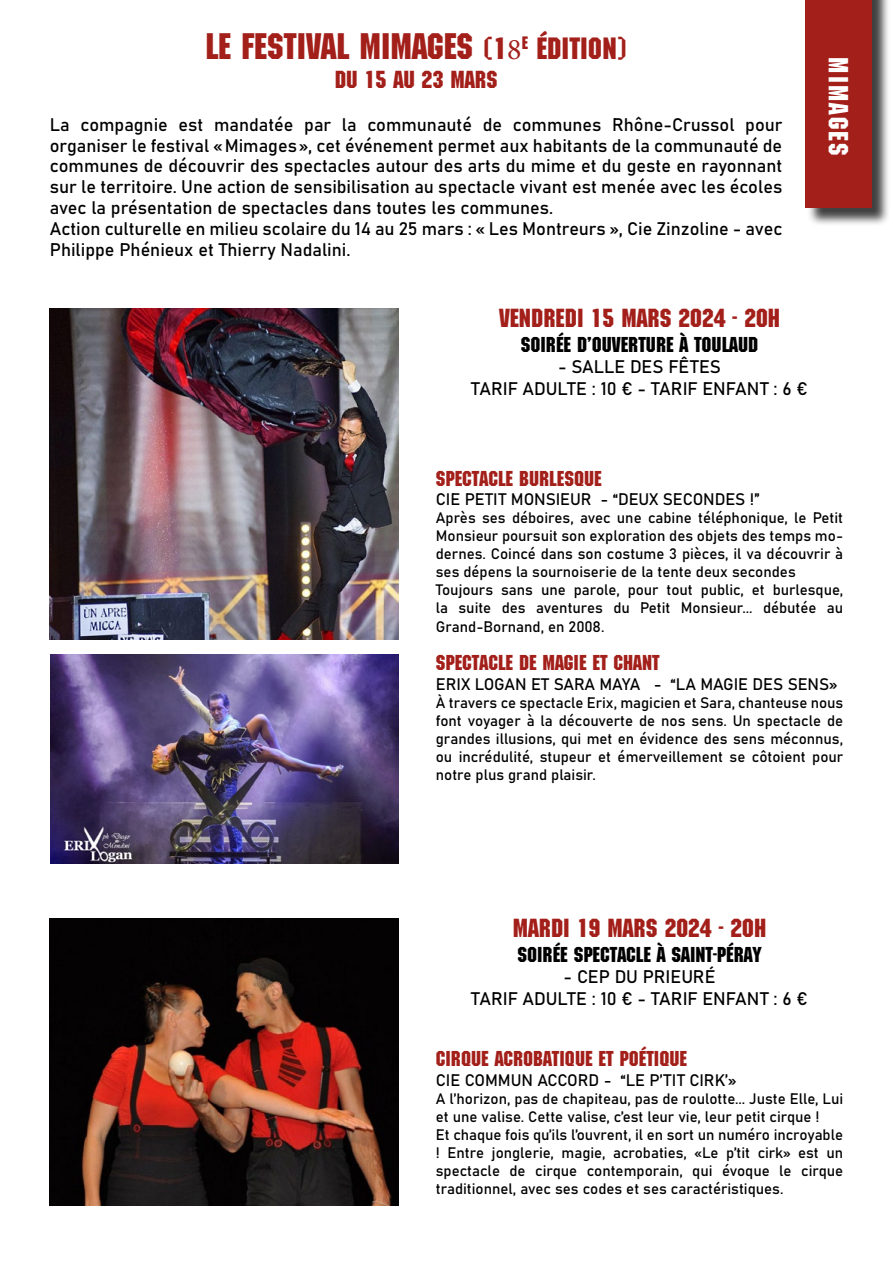
<style>
.page{position:relative;width:893px;height:1263px;background:#fff}
.page>*{position:absolute;margin:0;border:0;box-sizing:border-box;transform-origin:0 0}
.t1{font:36px "Machine Std";color:#a31f1a}
.t2{font:27px "Machine Std";letter-spacing:.08em;color:#fff}
.t3{font:25.5px "Machine Std";color:#a31f1a}
.t4{font:24px "Machine Std";color:#a31f1a}
.t5{font:21px "Machine Std";color:#a31f1a}
.t6{font:21px "Machine Std";color:#000}
.t7{font:18px/20.9px "Bahnschrift";color:#000;text-align:center}
.t8{font:16.5px "Bahnschrift";letter-spacing:-.01em;color:#000}
.t9{font:15px/18px "Bahnschrift";color:#000}
.s1{font-size:30px}
.s2{font-family:"Minion Pro";font-size:30px}
</style>
<div class="page">
<img style="left:50px;top:308px;width:349px;height:331px">
<img style="left:51px;top:655px;width:348px;height:208px">
<img style="left:50px;top:918px;width:349px;height:288px">
<div style="left:807px;top:0;width:84px;height:226px;background:#000;opacity:.75"></div>
<div style="left:805px;top:0;width:67px;height:207px;background:#a31f1a"></div>
<h1 class="t1" style="left:205px;top:25px;width:423px">LE FESTIVAL MIMAGES <span class="s1">(1</span><span class="s2">8</span><sup>E</sup> <span class="s1">ÉDITION)</span></h1>
<h3 class="t4" style="left:335px;top:65px;width:164px">DU 15 AU 23 MARS</h3>
<p class="t7" style="left:50px;top:113px;width:734px;text-align:left">La compagnie est mandatée par la communauté de communes Rhône-Crussol pour organiser le festival « Mimages », cet événement permet aux habitants de la communauté de communes de découvrir des spectacles autour des arts du mime et du geste en rayonnant sur le territoire. Une action de sensibilisation au spectacle vivant est menée avec les écoles avec la présentation de spectacles dans toutes les communes.<br>Action culturelle en milieu scolaire du 14 au 25 mars : « Les Montreurs », Cie Zinzoline - avec Philippe Phénieux et Thierry Nadalini.</p>
<h3 class="t3" style="left:499px;top:303px;width:283px">VENDREDI 15 MARS 2024 - 20H</h3>
<h3 class="t6" style="left:521px;top:332px;width:239px">SOIRÉE D’OUVERTURE À TOULAUD</h3>
<p class="t7" style="left:471px;top:355px;width:338px;line-height:21.6px">- SALLE DES FÊTES<br>TARIF ADULTE : 10 € - TARIF ENFANT : 6 €</p>
<h2 class="t2" style="left:854px;top:57px;width:100px;rotate:90deg">MIMAGES</h2>
<h3 class="t5" style="left:436px;top:466px;width:167px">SPECTACLE BURLESQUE</h3>
<p class="t8" style="left:436px;top:487px;width:325px">CIE PETIT MONSIEUR - “DEUX SECONDES !”</p>
<p class="t9" style="left:436px;top:508px;width:409px">Après ses déboires, avec une cabine téléphonique, le Petit Monsieur poursuit son exploration des objets des temps mo&shy;dernes. Coincé dans son costume 3 pièces, il va découvrir à ses dépens la sournoiserie de la tente deux secondes Toujours sans une parole, pour tout public, et burlesque, la suite des aventures du Petit Monsieur... débutée au Grand-Bornand, en 2008.</p>
<h3 class="t5" style="left:436px;top:650px;width:225px">SPECTACLE DE MAGIE ET CHANT</h3>
<p class="t8" style="left:436px;top:671px;width:403px">ERIX LOGAN ET SARA MAYA - “LA MAGIE DES SENS»</p>
<p class="t9" style="left:436px;top:692px;width:409px;text-align:justify">À travers ce spectacle Erix, magicien et Sara, chanteuse nous font voyager à la découverte de nos sens. Un spectacle de grandes illusions, qui met en évidence des sens méconnus, ou incrédulité, stupeur et émerveillement se côtoient pour notre plus grand plaisir.</p>
<h3 class="t3" style="left:513px;top:913px;width:255px">MARDI 19 MARS 2024 - 20H</h3>
<h3 class="t6" style="left:517px;top:942px;width:246px">SOIRÉE SPECTACLE À SAINT-PÉRAY</h3>
<p class="t7" style="left:471px;top:965px;width:338px;line-height:21.6px">- CEP DU PRIEURÉ<br>TARIF ADULTE : 10 € - TARIF ENFANT : 6 €</p>
<h3 class="t5" style="left:436px;top:1047px;width:253px">CIRQUE ACROBATIQUE ET POÉTIQUE</h3>
<p class="t8" style="left:436px;top:1068px;width:302px">CIE COMMUN ACCORD - “LE P’TIT CIRK’»</p>
<p class="t9" style="left:436px;top:1089px;width:409px">A l’horizon, pas de chapiteau, pas de roulotte... Juste Elle, Lui et une valise. Cette valise, c’est leur vie, leur petit cirque !<br>Et chaque fois qu’ils l’ouvrent, il en sort un numéro incroyable ! Entre jonglerie, magie, acrobaties, «Le p’tit cirk» est un spectacle de cirque contemporain, qui évoque le cirque traditionnel, avec ses codes et ses caractéristiques.</p>
</div>
